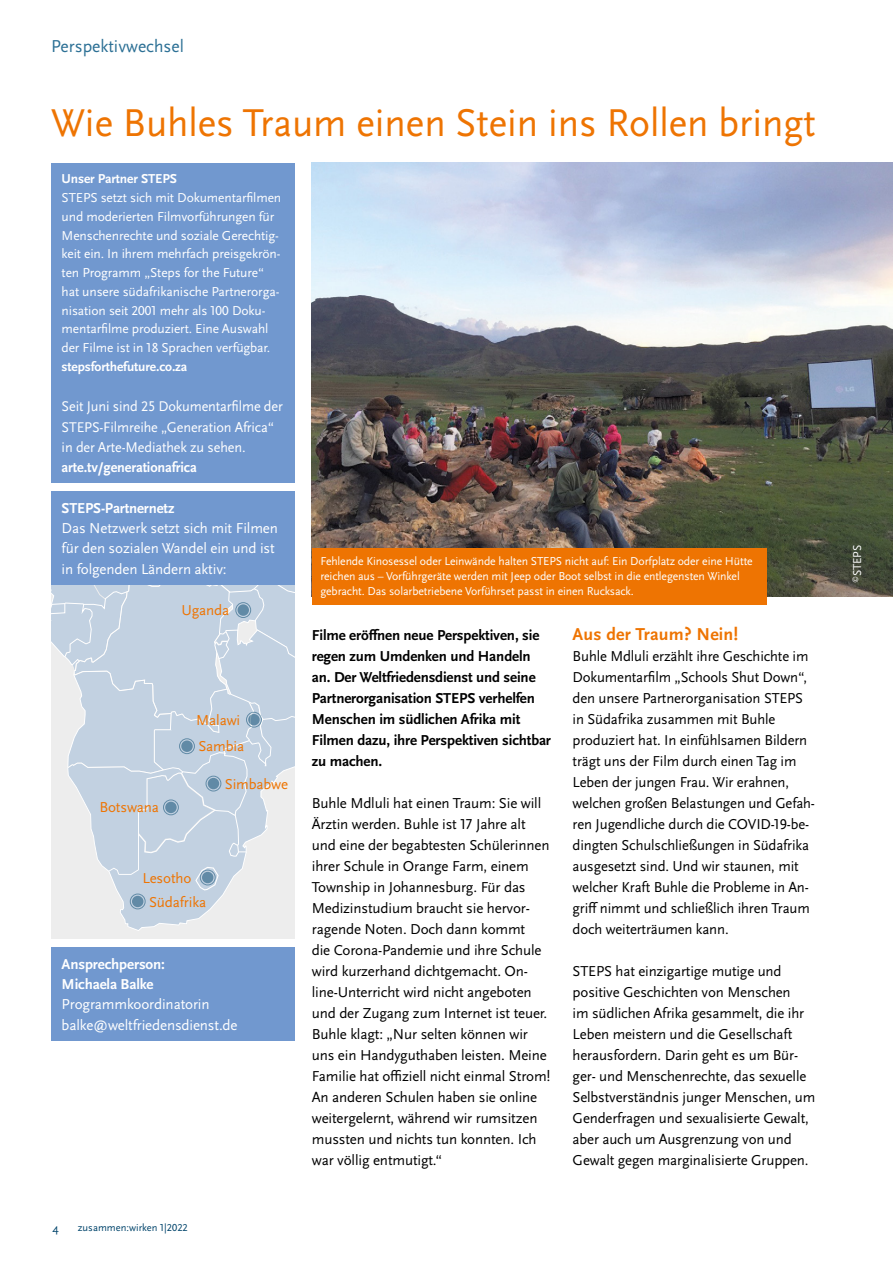
<style>
.page{position:relative;width:893px;height:1263px;background:#fff}
.page>*{position:absolute;margin:0;border:0;box-sizing:border-box;transform-origin:0 0}
.t1{font:40.5px "Scala Sans Pro";color:#ee7402}
.t2{font:700 18px "Scala Sans Pro";letter-spacing:.01em;color:#ee7402}
.t3{font:18px "Scala Sans Pro";color:#2c7095}
.t4{font:15px/21px "Scala Sans Pro";letter-spacing:-.01em;color:#000}
.t5{font:700 15px/21px "Scala Sans Pro";letter-spacing:-.01em;color:#000}
.t6{font:15px/20.2px "Scala Sans Pro";letter-spacing:-.01em;color:#fff}
.t7{font:15px "Scala Sans Pro";letter-spacing:-.01em;color:#ee7402}
.t8{font:700 15px "Scala Sans Pro";letter-spacing:-.01em;color:#fff}
.t9{font:14.7px/20.2px "Scala Sans Pro";letter-spacing:-.01em;color:#fff}
.t10{font:700 14.7px "Scala Sans Pro";letter-spacing:-.01em;color:#fff}
.t11{font:13.5px/18.8px "Scala Sans Pro";letter-spacing:-.01em;color:#fff}
.t12{font:700 13.5px "Scala Sans Pro";letter-spacing:-.01em;color:#fff}
.t13{font:12px/15px "Scala Sans Pro";letter-spacing:-.01em;color:#fff}
.t14{font:12px "Scala Sans Pro";color:#00446b}
.t15{font:10.5px "Scala Sans Pro";color:#00446b}
</style>
<div class="page">
<img style="left:312px;top:163px;width:581px;height:433px">
<div style="left:51px;top:163px;width:244px;height:320px;background:#7198cf"></div>
<div style="left:51px;top:491px;width:244px;height:93px;background:#7198cf"></div>
<div style="left:51px;top:947px;width:244px;height:93px;background:#7198cf"></div>
<div style="left:312px;top:548px;width:455px;height:57px;background:#ee7402"></div>
<svg style="left:51px;top:584px;width:244px;height:355px;background:#cdd8e4"></svg>
<p class="t3" style="left:51px;top:36px;width:134px">Perspektivwechsel</p>
<p class="t1" style="left:51px;top:100px;width:766px">Wie Buhles Traum einen Stein ins Rollen bringt</p>
<p class="t12" style="left:62px;top:171px;width:117px">Unser Partner STEPS</p>
<p class="t11" style="left:62px;top:188px;width:221px">STEPS setzt sich mit Dokumentarfilmen und moderierten Filmvorführungen für Menschenrechte und soziale Gerechtig&shy;keit ein. In ihrem mehrfach preisgekrön&shy;ten Programm „Steps for the Future“ hat unsere südafrikanische Partnerorga&shy;nisation seit 2001 mehr als 100 Doku&shy;mentarfilme produziert. Eine Auswahl der Filme ist in 18 Sprachen verfügbar.</p>
<p class="t12" style="left:62px;top:359px;width:127px">stepsforthefuture.co.za</p>
<p class="t9" style="left:62px;top:397px;width:223px">Seit Juni sind 25 Dokumentarfilme der<br>STEPS-Filmreihe „Generation Africa“ in der Arte-Mediathek zu sehen.</p>
<p class="t10" style="left:62px;top:459px;width:137px">arte.tv/generationafrica</p>
<p class="t8" style="left:62px;top:499px;width:114px">STEPS-Partnernetz</p>
<p class="t6" style="left:62px;top:518px;width:218px">Das Netzwerk setzt sich mit Filmen für den sozialen Wandel ein und ist in folgenden Ländern aktiv:</p>
<p class="t13" style="left:320px;top:554px;width:434px">Fehlende Kinosessel oder Leinwände halten STEPS nicht auf: Ein Dorfplatz oder eine Hütte reichen aus – Vorführgeräte werden mit Jeep oder Boot selbst in die entlegensten Winkel gebracht. Das solarbetriebene Vorführset passt in einen Rucksack.</p>
<p class="t7" style="left:181px;top:602px;width:49px">Uganda</p>
<p class="t7" style="left:196px;top:711px;width:46px">Malawi</p>
<p class="t7" style="left:99px;top:798px;width:61px">Botswana</p>
<p class="t7" style="left:198px;top:738px;width:47px">Sambia</p>
<p class="t7" style="left:225px;top:775px;width:65px">Simbabwe</p>
<p class="t7" style="left:142px;top:869px;width:50px">Lesotho</p>
<p class="t7" style="left:149px;top:893px;width:59px">Südafrika</p>
<p class="t8" style="left:62px;top:955px;width:105px">Ansprechperson:</p>
<p class="t8" style="left:62px;top:976px;width:93px">Michaela Balke</p>
<p class="t6" style="left:62px;top:994px;width:149px">Programmkoordinatorin</p>
<p class="t6" style="left:62px;top:1015px;width:177px">balke@weltfriedensdienst.de</p>
<p class="t14" style="left:52px;top:1222px;width:7px">4</p>
<p class="t15" style="left:78px;top:1222px;width:112px">zusammen:wirken 1|2022</p>
<p class="t5" style="left:312px;top:624px;width:241px">Filme eröffnen neue Perspektiven, sie regen zum Umdenken und Handeln an. Der Weltfriedensdienst und seine Partnerorganisation STEPS verhelfen Menschen im südlichen Afrika mit Filmen dazu, ihre Perspektiven sichtbar zu machen.</p>
<p class="t4" style="left:312px;top:792px;width:240px">Buhle Mdluli hat einen Traum: Sie will Ärztin werden. Buhle ist 17 Jahre alt und eine der begabtesten Schülerinnen ihrer Schule in Orange Farm, einem Township in Johannesburg. Für das Medizinstudium braucht sie hervor&shy;ragende Noten. Doch dann kommt<br>die Corona-Pandemie und ihre Schule wird kurzerhand dichtgemacht. On&shy;line-Unterricht wird nicht angeboten und der Zugang zum Internet ist teuer.<br>Buhle klagt: „Nur selten können wir uns ein Handyguthaben leisten. Meine Familie hat offiziell nicht einmal Strom!<br>An anderen Schulen haben sie online weitergelernt, während wir rumsitzen mussten und nichts tun konnten. Ich war völlig entmutigt.“</p>
<p class="t2" style="left:573px;top:623px;width:167px">Aus der Traum? Nein!</p>
<p class="t4" style="left:573px;top:645px;width:244px">Buhle Mdluli erzählt ihre Geschichte im Dokumentarfilm „Schools Shut Down“, den unsere Partnerorganisation STEPS in Südafrika zusammen mit Buhle produziert hat. In einfühlsamen Bildern trägt uns der Film durch einen Tag im Leben der jungen Frau. Wir erahnen, welchen großen Belastungen und Gefah&shy;ren Jugendliche durch die COVID-19-be&shy;dingten Schulschließungen in Südafrika ausgesetzt sind. Und wir staunen, mit welcher Kraft Buhle die Probleme in An&shy;griff nimmt und schließlich ihren Traum doch weiterträumen kann.</p>
<p class="t4" style="left:573px;top:960px;width:244px">STEPS hat einzigartige mutige und positive Geschichten von Menschen<br>im südlichen Afrika gesammelt, die ihr Leben meistern und die Gesellschaft herausfordern. Darin geht es um Bür&shy;ger- und Menschenrechte, das sexuelle Selbstverständnis junger Menschen, um Genderfragen und sexualisierte Gewalt, aber auch um Ausgrenzung von und Gewalt gegen marginalisierte Gruppen.</p>
<p class="t13" style="left:850px;top:583px;width:40px;rotate:-90deg"><sup>©</sup>STEPS</p>
</div>
